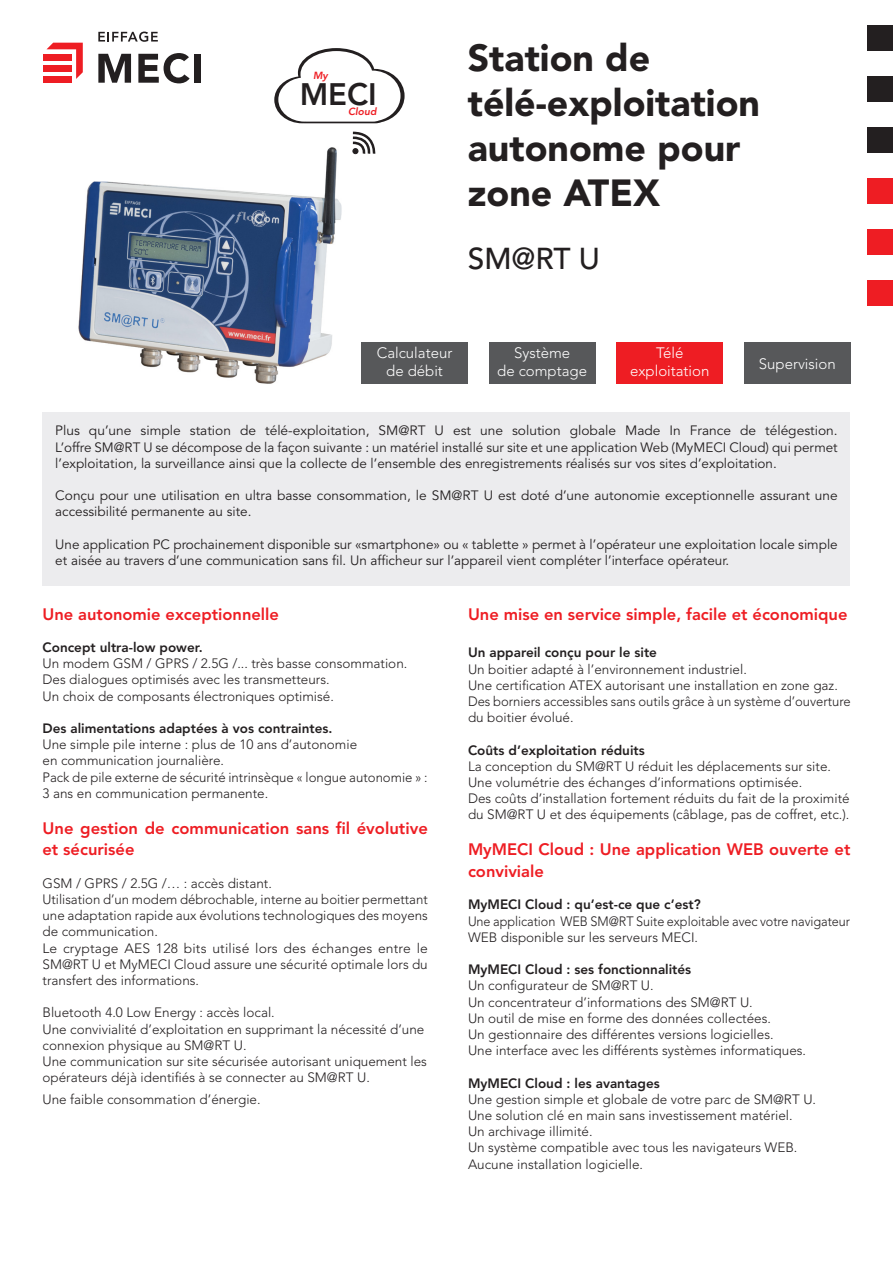
<style>
.page{position:relative;width:893px;height:1263px;background:#fff}
.page>*{position:absolute;margin:0;border:0;box-sizing:border-box;transform-origin:0 0}
.Grand_titre{font:900 37.5px/45px "Avenir LT Pro";color:#231f20}
.t1{font:800 30.9px "Avenir LT Pro";color:#231f20}
.Sous_grand_titre{font:500 30px "Avenir LT Pro";color:#231f20}
.Para_rectange{font:800 16.5px/21.6px "Avenir LT Pro";color:#ee1d23}
.t2{font:300 15px/18px "Avenir LT Pro";color:#fff;text-align:center}
.Para_rectange-2{font:300 13.5px/16.2px "Avenir LT Pro";color:#231f20;text-align:justify}
.Entete{font:13.5px/16.2px "Avenir LT Pro";color:#231f20}
.Para_rectange-3{font:800 13.5px "Avenir LT Pro";color:#231f20}
.Para_rectange-4{font:300 13.5px/16.2px "Avenir LT Pro";color:#231f20;scale:.94 1}
.t3{font:italic 800 10.35px "Avenir LT Pro";color:#ee1d23}
</style>
<div class="page">
<div style="left:43px;top:412px;width:807px;height:174px;background:#ececee"></div>
<div style="left:43px;top:76px;width:29px;height:7px;background:#ee1d23"></div>
<div style="left:43px;top:65px;width:29px;height:7px;background:#ee1d23"></div>
<div style="left:43px;top:54px;width:29px;height:6px;background:#ee1d23"></div>
<svg style="left:47px;top:43px;width:36px;height:36px"></svg>
<svg style="left:98px;top:32px;width:60px;height:10px"></svg>
<svg style="left:98px;top:54px;width:33px;height:29px"></svg>
<svg style="left:138px;top:53px;width:52px;height:30px"></svg>
<div style="left:194px;top:54px;width:7px;height:29px;background:#231f20"></div>
<div style="left:867px;top:26px;width:26px;height:25px;background:#231f20"></div>
<div style="left:867px;top:77px;width:26px;height:25px;background:#231f20"></div>
<div style="left:867px;top:128px;width:26px;height:25px;background:#231f20"></div>
<div style="left:867px;top:179px;width:26px;height:25px;background:#ee1d23"></div>
<div style="left:867px;top:230px;width:26px;height:25px;background:#ee1d23"></div>
<div style="left:867px;top:281px;width:26px;height:25px;background:#ee1d23"></div>
<img style="left:78px;top:123px;width:300px;height:261px">
<div style="left:361px;top:342px;width:107px;height:42px;background:#57585a"></div>
<div style="left:489px;top:342px;width:106px;height:42px;background:#57585a"></div>
<div style="left:617px;top:342px;width:106px;height:42px;background:#ee1d23"></div>
<div style="left:744px;top:342px;width:106px;height:42px;background:#57585a"></div>
<svg style="left:274px;top:48px;width:131px;height:75px"></svg>
<svg style="left:350px;top:130px;width:27px;height:26px"></svg>
<p class="t3" style="left:313px;top:70px;width:16px">My</p>
<p class="t1" style="left:300px;top:76px;width:79px">MECI</p>
<p class="t3" style="left:348px;top:105px;width:30px">Cloud</p>
<p class="Grand_titre" style="left:468px;top:35px;width:294px">Station de télé-exploitation autonome pour zone ATEX</p>
<p class="Sous_grand_titre" style="left:468px;top:241px;width:134px">SM@RT U</p>
<p class="t2" style="left:377px;top:344px;width:77px">Calculateur de débit</p>
<p class="t2" style="left:497px;top:344px;width:91px">Système<br>de comptage</p>
<p class="t2" style="left:630px;top:344px;width:81px">Télé exploitation</p>
<p class="t2" style="left:759px;top:354px;width:78px">Supervision</p>
<p class="Entete" style="left:55px;top:423px;width:784px;text-align:justify">Plus qu’une simple station de télé-exploitation, SM@RT U est une solution globale Made In France de télégestion.<br>L’offre SM@RT U se décompose de la façon suivante : un matériel installé sur site et une application Web (MyMECI Cloud) qui permet l’exploitation, la surveillance ainsi que la collecte de l’ensemble des enregistrements réalisés sur vos sites d’exploitation.</p>
<p class="Entete" style="left:55px;top:488px;width:784px">Conçu pour une utilisation en ultra basse consommation, le SM@RT U est doté d’une autonomie exceptionnelle assurant une accessibilité permanente au site.</p>
<p class="Entete" style="left:55px;top:536px;width:784px">Une application PC prochainement disponible sur «smartphone» ou « tablette » permet à l’opérateur une exploitation locale simple et aisée au travers d’une communication sans fil. Un afficheur sur l’appareil vient compléter l’interface opérateur.</p>
<p class="Para_rectange" style="left:43px;top:603px;width:238px">Une autonomie exceptionnelle</p>
<p class="Para_rectange-3" style="left:43px;top:639px;width:162px">Concept ultra-low power.</p>
<p class="Para_rectange-2" style="left:43px;top:655px;width:366px">Un modem GSM / GPRS / 2.5G /... très basse consommation.</p>
<p class="Para_rectange-2" style="left:43px;top:672px;width:289px">Des dialogues optimisés avec les transmetteurs.</p>
<p class="Para_rectange-2" style="left:43px;top:688px;width:293px">Un choix de composants électroniques optimisé.</p>
<p class="Para_rectange-3" style="left:43px;top:720px;width:291px">Des alimentations adaptées à vos contraintes.</p>
<p class="Para_rectange-2" style="left:43px;top:736px;width:316px">Une simple pile interne : plus de 10 ans d’autonomie</p>
<p class="Para_rectange-2" style="left:43px;top:753px;width:183px">en communication journalière.</p>
<p class="Para_rectange-2" style="left:43px;top:769px;width:387px">Pack de pile externe de sécurité intrinsèque « longue autonomie » :</p>
<p class="Para_rectange-2" style="left:43px;top:785px;width:227px">3 ans en communication permanente.</p>
<p class="Para_rectange" style="left:43px;top:817px;width:387px">Une gestion de communication sans fil évolutive et sécurisée</p>
<p class="Para_rectange-2" style="left:43px;top:875px;width:231px">GSM / GPRS / 2.5G /… : accès distant.</p>
<p class="Para_rectange-2" style="left:43px;top:891px;width:387px">Utilisation d’un modem débrochable, interne au boitier permettant une adaptation rapide aux évolutions technologiques des moyens de communication.</p>
<p class="Para_rectange-2" style="left:43px;top:940px;width:387px">Le cryptage AES 128 bits utilisé lors des échanges entre le SM@RT U et MyMECI Cloud assure une sécurité optimale lors du transfert des informations.</p>
<p class="Para_rectange-2" style="left:43px;top:1005px;width:234px">Bluetooth 4.0 Low Energy : accès local.</p>
<p class="Para_rectange-2" style="left:43px;top:1021px;width:383px">Une convivialité d’exploitation en supprimant la nécessité d’une</p>
<p class="Para_rectange-2" style="left:43px;top:1037px;width:205px">connexion physique au SM@RT U.</p>
<p class="Para_rectange-2" style="left:43px;top:1053px;width:386px">Une communication sur site sécurisée autorisant uniquement les</p>
<p class="Para_rectange-2" style="left:43px;top:1069px;width:329px">opérateurs déjà identifiés à se connecter au SM@RT U.</p>
<p class="Para_rectange-2" style="left:43px;top:1091px;width:220px">Une faible consommation d’énergie.</p>
<p class="Para_rectange" style="left:468px;top:603px;width:381px">Une mise en service simple, facile et économique</p>
<p class="Para_rectange-3" style="left:468px;top:645px;width:191px">Un appareil conçu pour le site</p>
<p class="Para_rectange-2" style="left:468px;top:661px;width:280px">Un boitier adapté à l’environnement industriel.</p>
<p class="Para_rectange-2" style="left:468px;top:677px;width:371px">Une certification ATEX autorisant une installation en zone gaz.</p>
<p class="Para_rectange-2" style="left:468px;top:693px;width:384px">Des borniers accessibles sans outils grâce à un système d’ouverture du boitier évolué.</p>
<p class="Para_rectange-3" style="left:468px;top:742px;width:178px">Coûts d’exploitation réduits</p>
<p class="Para_rectange-2" style="left:468px;top:758px;width:365px">La conception du SM@RT U réduit les déplacements sur site.</p>
<p class="Para_rectange-2" style="left:468px;top:774px;width:336px">Une volumétrie des échanges d’informations optimisée.</p>
<p class="Para_rectange-2" style="left:468px;top:790px;width:383px">Des coûts d’installation fortement réduits du fait de la proximité</p>
<p class="Para_rectange-2" style="left:468px;top:807px;width:383px">du SM@RT U et des équipements (câblage, pas de coffret, etc.).</p>
<p class="Para_rectange" style="left:468px;top:839px;width:384px">MyMECI Cloud : Une application WEB ouverte et conviviale</p>
<p class="Para_rectange-3" style="left:468px;top:897px;width:234px">MyMECI Cloud : qu’est-ce que c’est?</p>
<p class="Para_rectange-4" style="left:468px;top:913px;width:408px">Une application WEB SM@RT Suite exploitable avec votre navigateur<br>WEB disponible sur les serveurs MECI.</p>
<p class="Para_rectange-3" style="left:468px;top:961px;width:225px">MyMECI Cloud : ses fonctionnalités</p>
<p class="Para_rectange-2" style="left:468px;top:978px;width:187px">Un configurateur de SM@RT U.</p>
<p class="Para_rectange-2" style="left:468px;top:994px;width:286px">Un concentrateur d’informations des SM@RT U.</p>
<p class="Para_rectange-2" style="left:468px;top:1010px;width:304px">Un outil de mise en forme des données collectées.</p>
<p class="Para_rectange-2" style="left:468px;top:1026px;width:307px">Un gestionnaire des différentes versions logicielles.</p>
<p class="Para_rectange-2" style="left:468px;top:1042px;width:340px">Une interface avec les différents systèmes informatiques.</p>
<p class="Para_rectange-3" style="left:468px;top:1075px;width:193px">MyMECI Cloud : les avantages</p>
<p class="Para_rectange-2" style="left:468px;top:1091px;width:350px">Une gestion simple et globale de votre parc de SM@RT U.</p>
<p class="Para_rectange-2" style="left:468px;top:1107px;width:326px">Une solution clé en main sans investissement matériel.</p>
<p class="Para_rectange-2" style="left:468px;top:1123px;width:126px">Un archivage illimité.</p>
<p class="Para_rectange-2" style="left:468px;top:1140px;width:331px">Un système compatible avec tous les navigateurs WEB.</p>
<p class="Para_rectange-2" style="left:468px;top:1156px;width:177px">Aucune installation logicielle.</p>
</div>
